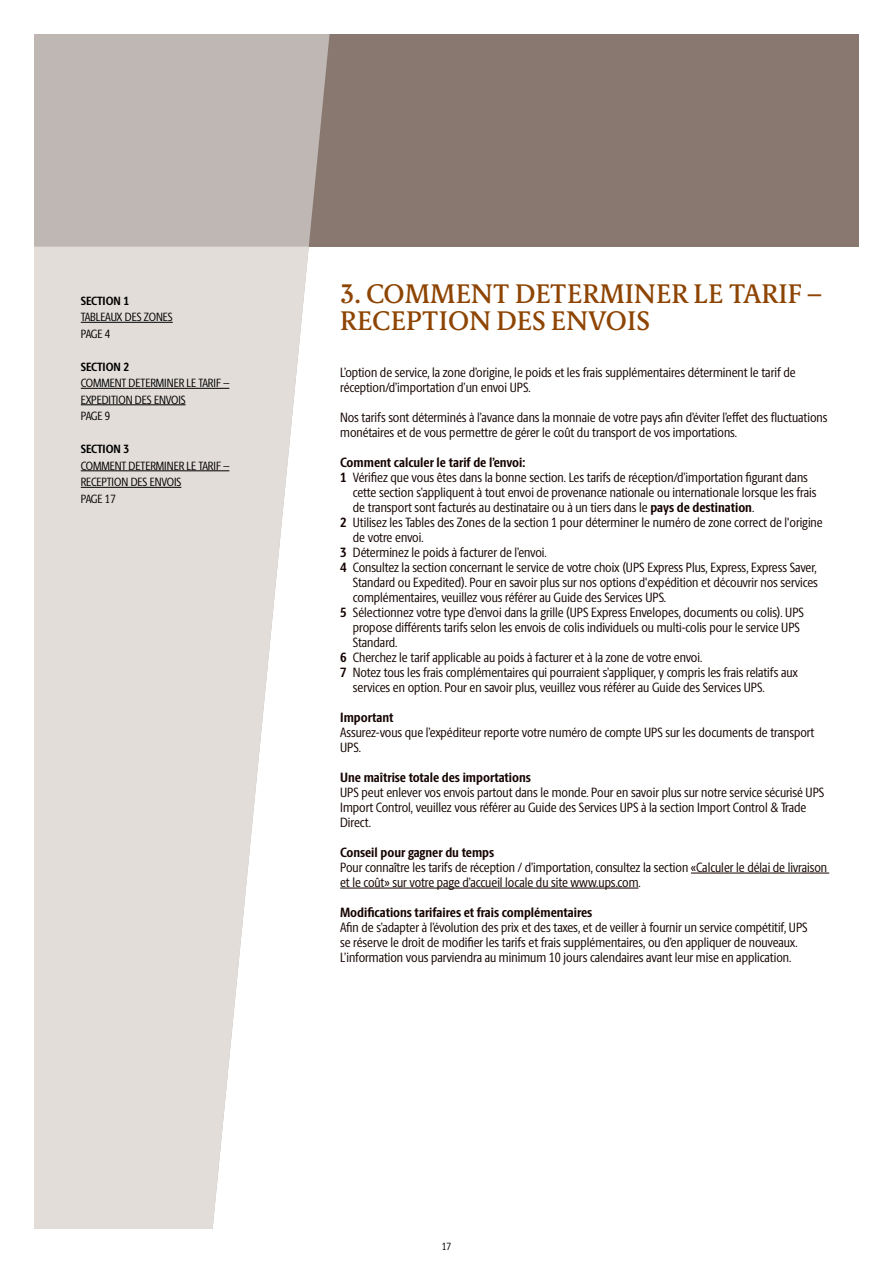
<style>
.page{position:relative;width:893px;height:1263px;background:#fff}
.page>*{position:absolute;margin:0;border:0;box-sizing:border-box;transform-origin:0 0}
.t1{font:500 27px/27px "UPS Berlingske Serif Tx";color:#8e4402}
.t2{font:13.5px/15px "UPS Berlingske Sans Cn";color:#150400}
.t3{font:700 13.5px "UPS Berlingske Sans Cn";color:#150400}
.t4{font:12px/16.5px "UPS Berlingske Sans Cn";letter-spacing:-.005em;color:#000}
.t5{font:700 12px "UPS Berlingske Sans Cn";letter-spacing:-.005em;color:#000}
.t6{font:10.5px "UPS Berlingske Sans Cn";color:#000}
.s1{font-weight:700}
</style>
<div class="page">
<div style="left:34px;top:34px;width:825px;height:213px;background:#897870"></div>
<div style="left:34px;top:34px;width:296px;height:213px;background:#beb7b3"></div>
<svg style="left:34px;top:247px;width:275px;height:982px;fill:#e2ddd9"></svg>
<hr style="left:691px;top:873px;width:138px;height:1px;background:#150400">
<hr style="left:340px;top:888px;width:298px;height:1px;background:#150400">
<hr style="left:81px;top:322px;width:92px;height:1px;background:#000">
<hr style="left:81px;top:388px;width:148px;height:1px;background:#000">
<hr style="left:81px;top:404px;width:105px;height:1px;background:#000">
<hr style="left:81px;top:470px;width:148px;height:1px;background:#000">
<hr style="left:81px;top:487px;width:100px;height:1px;background:#000">
<p class="t5" style="left:81px;top:291px;width:50px">SECTION 1</p>
<p class="t4" style="left:81px;top:308px;width:94px">TABLEAUX DES ZONES<br>PAGE 4</p>
<p class="t5" style="left:81px;top:357px;width:50px">SECTION 2</p>
<p class="t4" style="left:81px;top:374px;width:150px">COMMENT DETERMINER LE TARIF –<br>EXPEDITION DES ENVOIS<br>PAGE 9</p>
<p class="t5" style="left:81px;top:440px;width:50px">SECTION 3</p>
<p class="t4" style="left:81px;top:457px;width:150px">COMMENT DETERMINER LE TARIF –<br>RECEPTION DES ENVOIS<br>PAGE 17</p>
<h1 class="t1" style="left:340px;top:281px;width:483px">3. COMMENT DETERMINER LE TARIF –<br>RECEPTION DES ENVOIS</h1>
<p class="t2" style="left:340px;top:364px;width:457px">L’option de service, la zone d’origine, le poids et les frais supplémentaires déterminent le tarif de réception/d’importation d’un envoi UPS.</p>
<p class="t2" style="left:340px;top:409px;width:489px">Nos tarifs sont déterminés à l’avance dans la monnaie de votre pays afin d’éviter l’effet des fluctuations monétaires et de vous permettre de gérer le coût du transport de vos importations.</p>
<p class="t3" style="left:340px;top:452px;width:187px">Comment calculer le tarif de l’envoi:</p>
<p class="t2" style="left:340px;top:469px;width:469px"><span class="s1">1</span> Vérifiez que vous êtes dans la bonne section. Les tarifs de réception/d’importation figurant dans</p>
<p class="t2" style="left:353px;top:484px;width:465px">cette section s’appliquent à tout envoi de provenance nationale ou internationale lorsque les frais</p>
<p class="t2" style="left:353px;top:499px;width:403px">de transport sont facturés au destinataire ou à un tiers dans le <span class="s1">pays de destination</span>.</p>
<p class="t2" style="left:340px;top:514px;width:484px"><span class="s1">2</span> Utilisez les Tables des Zones de la section 1 pour déterminer le numéro de zone correct de l'origine</p>
<p class="t2" style="left:353px;top:529px;width:72px">de votre envoi.</p>
<p class="t2" style="left:340px;top:544px;width:208px"><span class="s1">3</span> Déterminez le poids à facturer de l’envoi.</p>
<p class="t2" style="left:340px;top:559px;width:478px"><span class="s1">4</span> Consultez la section concernant le service de votre choix (UPS Express Plus, Express, Express Saver,</p>
<p class="t2" style="left:353px;top:574px;width:467px">Standard ou Expedited). Pour en savoir plus sur nos options d'expédition et découvrir nos services</p>
<p class="t2" style="left:353px;top:589px;width:315px">complémentaires, veuillez vous référer au Guide des Services UPS.</p>
<p class="t2" style="left:340px;top:604px;width:465px"><span class="s1">5</span> Sélectionnez votre type d’envoi dans la grille (UPS Express Envelopes, documents ou colis). UPS</p>
<p class="t2" style="left:353px;top:619px;width:449px">propose différents tarifs selon les envois de colis individuels ou multi-colis pour le service UPS</p>
<p class="t2" style="left:353px;top:634px;width:46px">Standard.</p>
<p class="t2" style="left:340px;top:649px;width:364px"><span class="s1">6</span> Cherchez le tarif applicable au poids à facturer et à la zone de votre envoi.</p>
<p class="t2" style="left:340px;top:664px;width:459px"><span class="s1">7</span> Notez tous les frais complémentaires qui pourraient s’appliquer, y compris les frais relatifs aux</p>
<p class="t2" style="left:353px;top:679px;width:413px">services en option. Pour en savoir plus, veuillez vous référer au Guide des Services UPS.</p>
<p class="t3" style="left:340px;top:707px;width:55px">Important</p>
<p class="t2" style="left:340px;top:724px;width:476px">Assurez-vous que l’expéditeur reporte votre numéro de compte UPS sur les documents de transport<br>UPS.</p>
<p class="t3" style="left:340px;top:767px;width:192px">Une maîtrise totale des importations</p>
<p class="t2" style="left:340px;top:784px;width:486px">UPS peut enlever vos envois partout dans le monde. Pour en savoir plus sur notre service sécurisé UPS<br>Import Control, veuillez vous référer au Guide des Services UPS à la section Import Control &amp; Trade<br>Direct.</p>
<p class="t3" style="left:340px;top:842px;width:156px">Conseil pour gagner du temps</p>
<p class="t2" style="left:340px;top:859px;width:488px">Pour connaître les tarifs de réception / d’importation, consultez la section «Calculer le délai de livraison et le coût» sur votre page d’accueil locale du site www.ups.com.</p>
<p class="t3" style="left:340px;top:902px;width:254px">Modifications tarifaires et frais complémentaires</p>
<p class="t2" style="left:340px;top:919px;width:469px">Afin de s’adapter à l’évolution des prix et des taxes, et de veiller à fournir un service compétitif, UPS se réserve le droit de modifier les tarifs et frais supplémentaires, ou d’en appliquer de nouveaux.<br>L’information vous parviendra au minimum 10 jours calendaires avant leur mise en application.</p>
<p class="t6" style="left:442px;top:1239px;width:11px">17</p>
</div>
